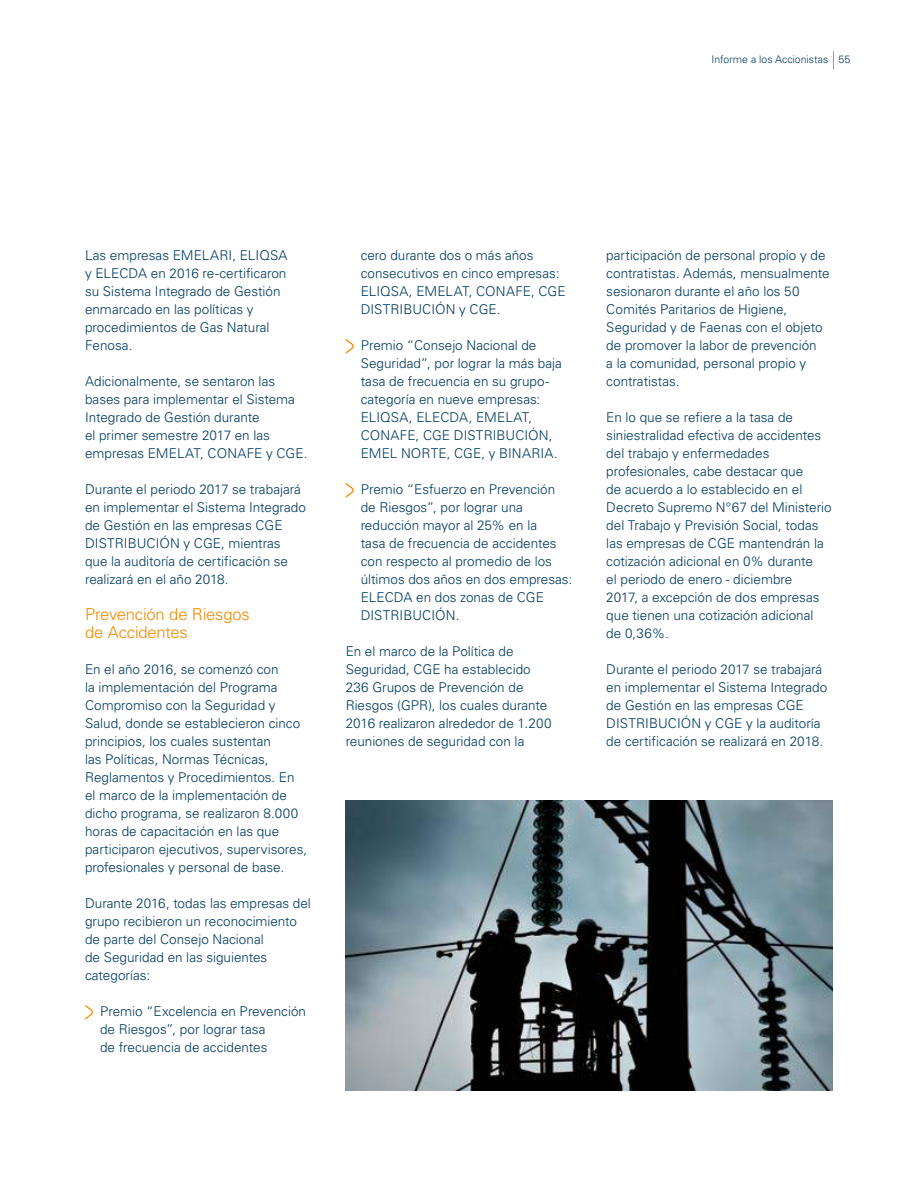
<style>
.page{position:relative;width:918px;height:1188px;background:#fff}
.page>*{position:absolute;margin:0;border:0;box-sizing:border-box;transform-origin:0 0}
.t1{font:300 16.5px/18px "Univers LT Std";letter-spacing:-.01em;color:#f38a00}
.t2{font:300 13.5px/18px "Univers LT Std";color:#003a5d}
.t3{font:300 10.5px "Univers LT Std";color:#003a5d}
.s1{font-size:10.65px}
</style>
<div class="page">
<svg style="left:833px;top:51px;width:1px;height:19px"></svg>
<img style="left:346px;top:800px;width:487px;height:290px">
<svg style="left:85px;top:1005px;width:8px;height:14px"></svg>
<svg style="left:346px;top:339px;width:8px;height:14px"></svg>
<svg style="left:346px;top:483px;width:8px;height:14px"></svg>
<p class="t3" style="left:712px;top:53px;width:140px">Informe a los Accionistas <span class="s1">55</span></p>
<p class="t2" style="left:85px;top:247px;width:204px">Las empresas EMELARI, ELIQSA y ELECDA en 2016 re-certificaron su Sistema Integrado de Gestión enmarcado en las políticas y procedimientos de Gas Natural<br>Fenosa.</p>
<p class="t2" style="left:85px;top:373px;width:224px">Adicionalmente, se sentaron las bases para implementar el Sistema<br>Integrado de Gestión durante<br>el primer semestre 2017 en las empresas EMELAT, CONAFE y CGE.</p>
<p class="t2" style="left:85px;top:481px;width:222px">Durante el periodo 2017 se trabajará en implementar el Sistema Integrado de Gestión en las empresas CGE<br>DISTRIBUCIÓN y CGE, mientras que la auditoría de certificación se realizará en el año 2018.</p>
<p class="t1" style="left:85px;top:606px;width:166px">Prevención de Riesgos de Accidentes</p>
<p class="t2" style="left:85px;top:661px;width:224px">En el año 2016, se comenzó con<br>la implementación del Programa Compromiso con la Seguridad y Salud, donde se establecieron cinco principios, los cuales sustentan<br>las Políticas, Normas Técnicas, Reglamentos y Procedimientos. En el marco de la implementación de dicho programa, se realizaron 8.000 horas de capacitación en las que participaron ejecutivos, supervisores, profesionales y personal de base.</p>
<p class="t2" style="left:85px;top:895px;width:227px">Durante 2016, todas las empresas del grupo recibieron un reconocimiento de parte del Consejo Nacional<br>de Seguridad en las siguientes categorías:</p>
<p class="t2" style="left:100px;top:1003px;width:207px">Premio “Excelencia en Prevención de Riesgos”, por lograr tasa<br>de frecuencia de accidentes</p>
<p class="t2" style="left:361px;top:247px;width:207px">cero durante dos o más años consecutivos en cinco empresas:<br>ELIQSA, EMELAT, CONAFE, CGE<br>DISTRIBUCIÓN y CGE.</p>
<p class="t2" style="left:361px;top:337px;width:203px">Premio “Consejo Nacional de<br>Seguridad”, por lograr la más baja tasa de frecuencia en su grupo&shy;categoría en nueve empresas:<br>ELIQSA, ELECDA, EMELAT,<br>CONAFE, CGE DISTRIBUCIÓN,<br>EMEL NORTE, CGE, y BINARIA.</p>
<p class="t2" style="left:361px;top:481px;width:213px">Premio “Esfuerzo en Prevención de Riesgos”, por lograr una reducción mayor al 25% en la<br>tasa de frecuencia de accidentes con respecto al promedio de los últimos dos años en dos empresas:<br>ELECDA en dos zonas de CGE<br>DISTRIBUCIÓN.</p>
<p class="t2" style="left:346px;top:643px;width:207px">En el marco de la Política de<br>Seguridad, CGE ha establecido<br>236 Grupos de Prevención de<br>Riesgos (GPR), los cuales durante<br>2016 realizaron alrededor de 1.200 reuniones de seguridad con la</p>
<p class="t2" style="left:606px;top:247px;width:225px">participación de personal propio y de contratistas. Además, mensualmente sesionaron durante el año los 50<br>Comités Paritarios de Higiene,<br>Seguridad y de Faenas con el objeto de promover la labor de prevención<br>a la comunidad, personal propio y contratistas.</p>
<p class="t2" style="left:606px;top:409px;width:227px">En lo que se refiere a la tasa de siniestralidad efectiva de accidentes del trabajo y enfermedades profesionales, cabe destacar que<br>de acuerdo a lo establecido en el<br>Decreto Supremo N°67 del Ministerio del Trabajo y Previsión Social, todas las empresas de CGE mantendrán la cotización adicional en 0% durante<br>el periodo de enero - diciembre<br>2017, a excepción de dos empresas que tienen una cotización adicional de 0,36%.</p>
<p class="t2" style="left:606px;top:660px;width:222px">Durante el periodo 2017 se trabajará en implementar el Sistema Integrado de Gestión en las empresas CGE DISTRIBUCIÓN y CGE y la auditoría de certificación se realizará en 2018.</p>
</div>
